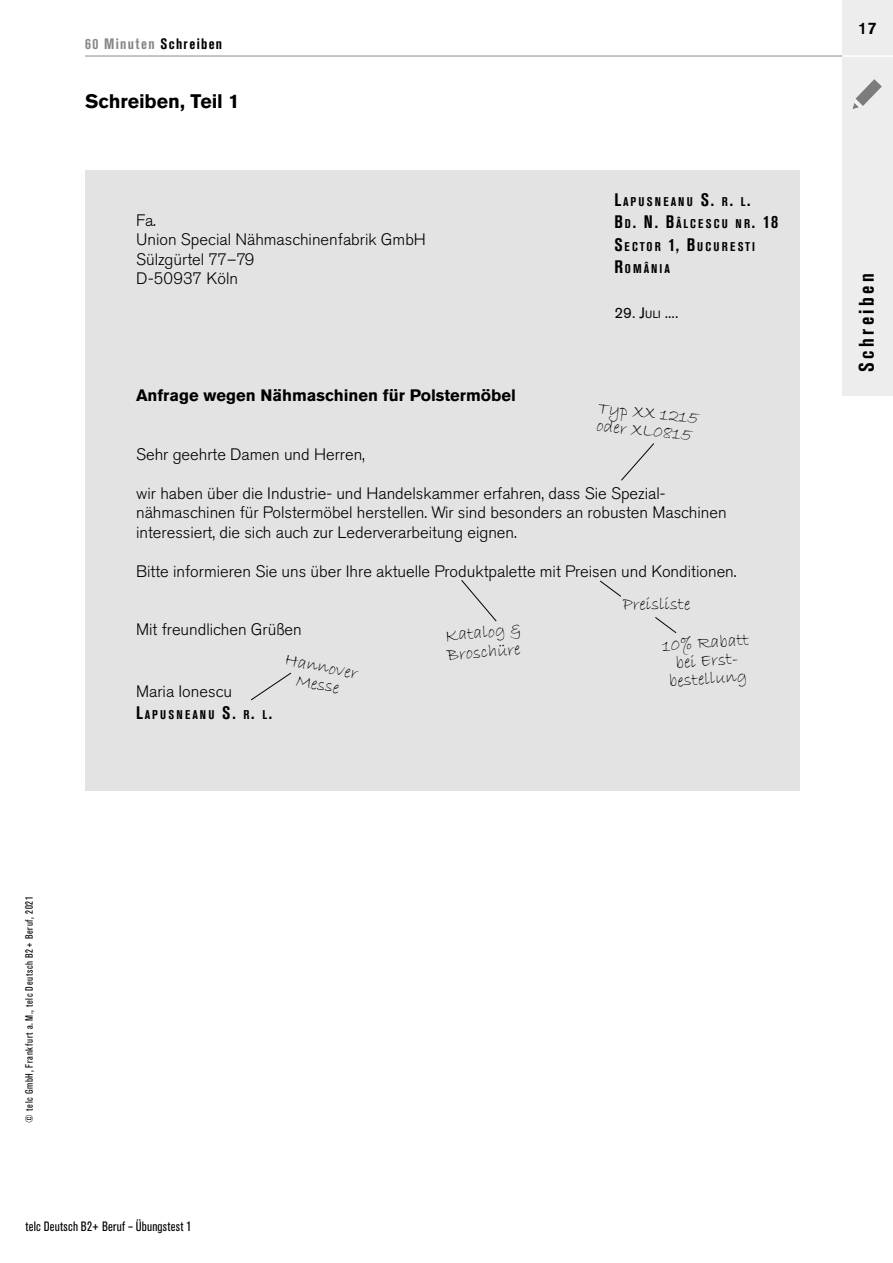
<style>
.page{position:relative;width:893px;height:1263px;background:#fff}
.page>*{position:absolute;margin:0;border:0;box-sizing:border-box;transform-origin:0 0}
.t1{font:700 condensed 21px "Akzidenz Grotesk Pro";letter-spacing:.16em;color:#000}
.t2{font:700 19.5px "Akzidenz Grotesk Pro";color:#000}
.t3{font:18px/18px "Bradley Hand ITC";color:#000;text-align:center}
.t4{font:300 16.5px/19.5px "Akzidenz Grotesk Pro";color:#000}
.t5{font:700 16.5px "Akzidenz Grotesk Pro";color:#000}
.t6{font:500 16.5px "Akzidenz Grotesk Pro";color:#000}
.t7{font:700 condensed 15px "Akzidenz Grotesk Pro";letter-spacing:.085em;color:#878787}
.t8{font:15px "Akzidenz Grotesk Pro";color:#000}
.t9{font:condensed 13.5px "Akzidenz Grotesk Pro";letter-spacing:.015em;color:#000}
.t10{font:700 condensed 12.6px/22.5px "Akzidenz Grotesk Pro";letter-spacing:.18em;color:#000}
.t11{font:condensed 10.5px "Akzidenz Grotesk Pro";letter-spacing:.065em;color:#000}
.s1{color:#000}
.s2{font-size:18px}
.s3{font-size:10.5px}
</style>
<div class="page">
<div style="left:842px;top:0;width:51px;height:395px;background:#ededed"></div>
<hr style="left:85px;top:55px;width:758px;height:2px;background:#b3b2b2">
<hr style="left:842px;top:55px;width:51px;height:2px;background:#fff">
<svg style="left:852px;top:79px;width:30px;height:30px"></svg>
<div style="left:85px;top:170px;width:714px;height:621px;background:#e3e3e3"></div>
<svg style="left:621px;top:443px;width:33px;height:38px"></svg>
<svg style="left:461px;top:580px;width:36px;height:42px"></svg>
<svg style="left:600px;top:580px;width:21px;height:17px"></svg>
<svg style="left:251px;top:672px;width:41px;height:29px"></svg>
<svg style="left:655px;top:617px;width:22px;height:16px"></svg>
<p class="t7" style="left:85px;top:34px;width:139px">60 Minuten <span class="s1">Schreiben</span></p>
<p class="t2" style="left:85px;top:89px;width:156px">Schreiben, Teil 1</p>
<p class="t4" style="left:136px;top:210px;width:291px">Fa.<br>Union Special Nähmaschinenfabrik GmbH<br>Sülzgürtel 77–79<br>D-50937 Köln</p>
<p class="t5" style="left:136px;top:385px;width:381px">Anfrage wegen Nähmaschinen für Polstermöbel</p>
<p class="t10" style="left:614px;top:190px;width:165px"><span class="s2">L</span>APUSNEANU <span class="s2">S.</span> R<span class="s2">.</span> L<span class="s2">.<br>B</span>D<span class="s2">. N. B</span>ÂLCESCU NR<span class="s2">. 18<br>S</span>ECTOR <span class="s2">1, B</span>UCURESTI<br><span class="s2">R</span>OMÂNIA</p>
<p class="t8" style="left:614px;top:303px;width:65px">29. J<span class="s3">uli</span> ....</p>
<p class="t3" style="left:599px;top:399px;width:102px;text-align:left;rotate:6deg">Typ XX 1215 oder XL0815</p>
<p class="t4" style="left:136px;top:444px;width:230px">Sehr geehrte Damen und Herren,</p>
<p class="t4" style="left:136px;top:483px;width:592px">wir haben über die Industrie- und Handelskammer erfahren, dass Sie Spezial&shy;nähmaschinen für Polstermöbel herstellen. Wir sind besonders an robusten Maschinen interessiert, die sich auch zur Lederverarbeitung eignen.</p>
<p class="t4" style="left:136px;top:561px;width:602px">Bitte informieren Sie uns über Ihre aktuelle Produktpalette mit Preisen und Konditionen.</p>
<p class="t4" style="left:136px;top:620px;width:167px">Mit freundlichen Grüßen</p>
<p class="t4" style="left:136px;top:681px;width:98px">Maria Ionescu</p>
<p class="t10" style="left:136px;top:703px;width:138px"><span class="s2">L</span>APUSNEANU <span class="s2">S.</span> R<span class="s2">.</span> L<span class="s2">.</span></p>
<p class="t3" style="left:287px;top:651px;width:75px;rotate:11deg">Hannover<br>Messe</p>
<p class="t11" style="left:22px;top:1122px;width:228px;rotate:-90deg">© telc GmbH, Frankfurt a. M., telc Deutsch B2+ Beruf, 2021</p>
<p class="t9" style="left:26px;top:1217px;width:167px">telc Deutsch B2+ Beruf – Übungstest 1</p>
<p class="t3" style="left:444px;top:626px;width:77px;line-height:19.5px;text-align:left;rotate:-5deg">Katalog &amp;<br>Broschüre</p>
<p class="t3" style="left:623px;top:596px;width:69px">Preisliste</p>
<p class="t3" style="left:661px;top:637px;width:89px;rotate:-4deg">10% Rabatt bei Erst&shy;bestellung</p>
<p class="t6" style="left:858px;top:18px;width:20px">17</p>
<p class="t1" style="left:853px;top:372px;width:100px;rotate:-90deg">Schreiben</p>
</div>
